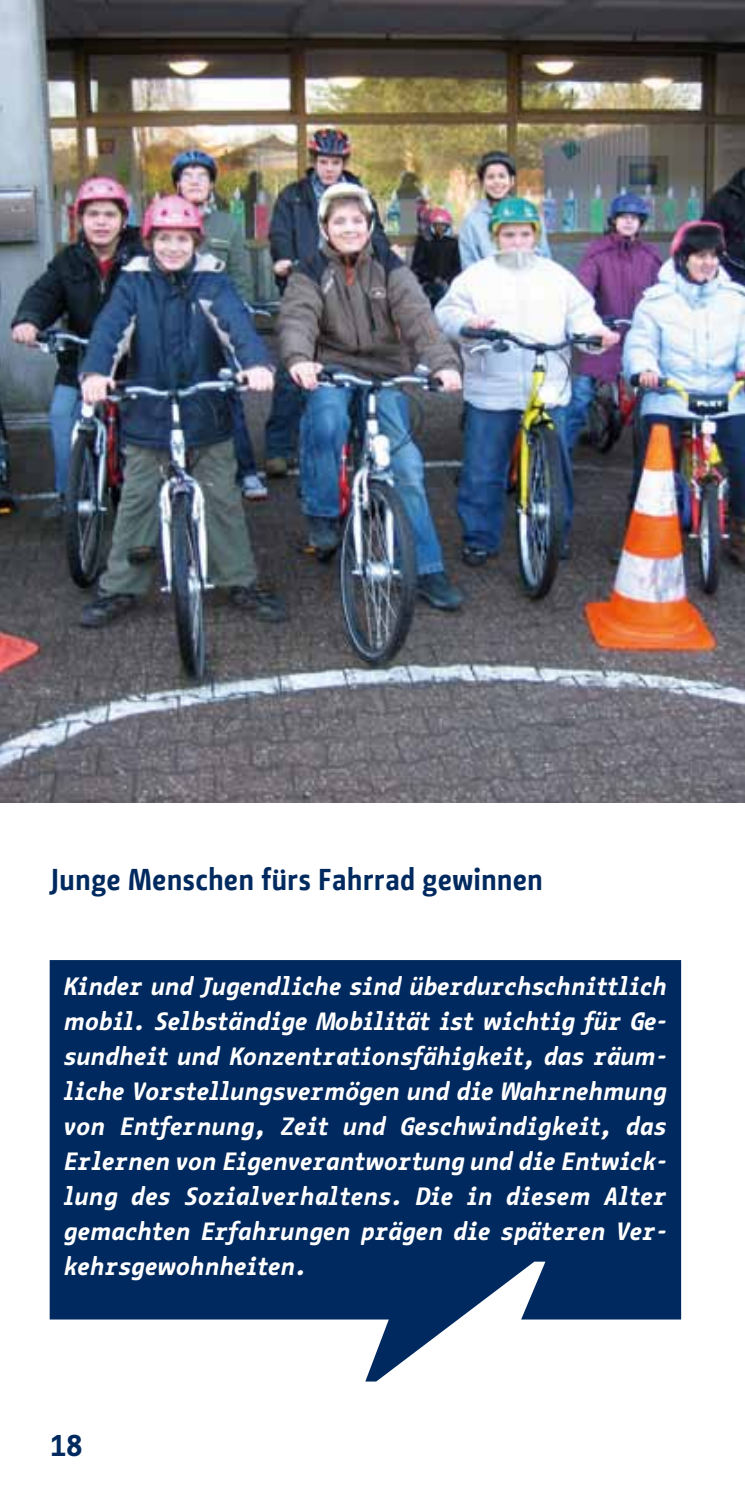
<style>
.page{position:relative;width:745px;height:1489px;background:#fff}
.page>*{position:absolute;margin:0;border:0;box-sizing:border-box;transform-origin:0 0}
._02_01_Innen_Kapitel{font:700 30px "BMF Change";color:#002a5f}
.t1{font:700 30px "BMF Change Letter";color:#002a5f}
._02_05_Innen_Teaser{font:italic 700 25px/35px "BMF Change Letter";letter-spacing:.005em;color:#fff;text-align:justify}
</style>
<div class="page">
<img style="left:0;top:0;width:744px;height:802px">
<svg style="left:50px;top:960px;width:630px;height:421px;background:#244876"></svg>
<p class="_02_01_Innen_Kapitel" style="left:50px;top:858px;width:494px">Junge Menschen fürs Fahrrad gewinnen</p>
<p class="_02_05_Innen_Teaser" style="left:64px;top:967px;width:604px">Kinder und Jugendliche sind überdurchschnittlich mobil. Selbständige Mobilität ist wichtig für Ge&shy;sundheit und Konzentrationsfähigkeit, das räum&shy;liche Vorstellungsvermögen und die Wahrnehmung von Entfernung, Zeit und Geschwindigkeit, das Erlernen von Eigenverantwortung und die Entwick&shy;lung des Sozialverhaltens. Die in diesem Alter gemachten Erfahrungen prägen die späteren Ver&shy;kehrsgewohnheiten.</p>
<p class="t1" style="left:50px;top:1424px;width:34px">18</p>
</div>
